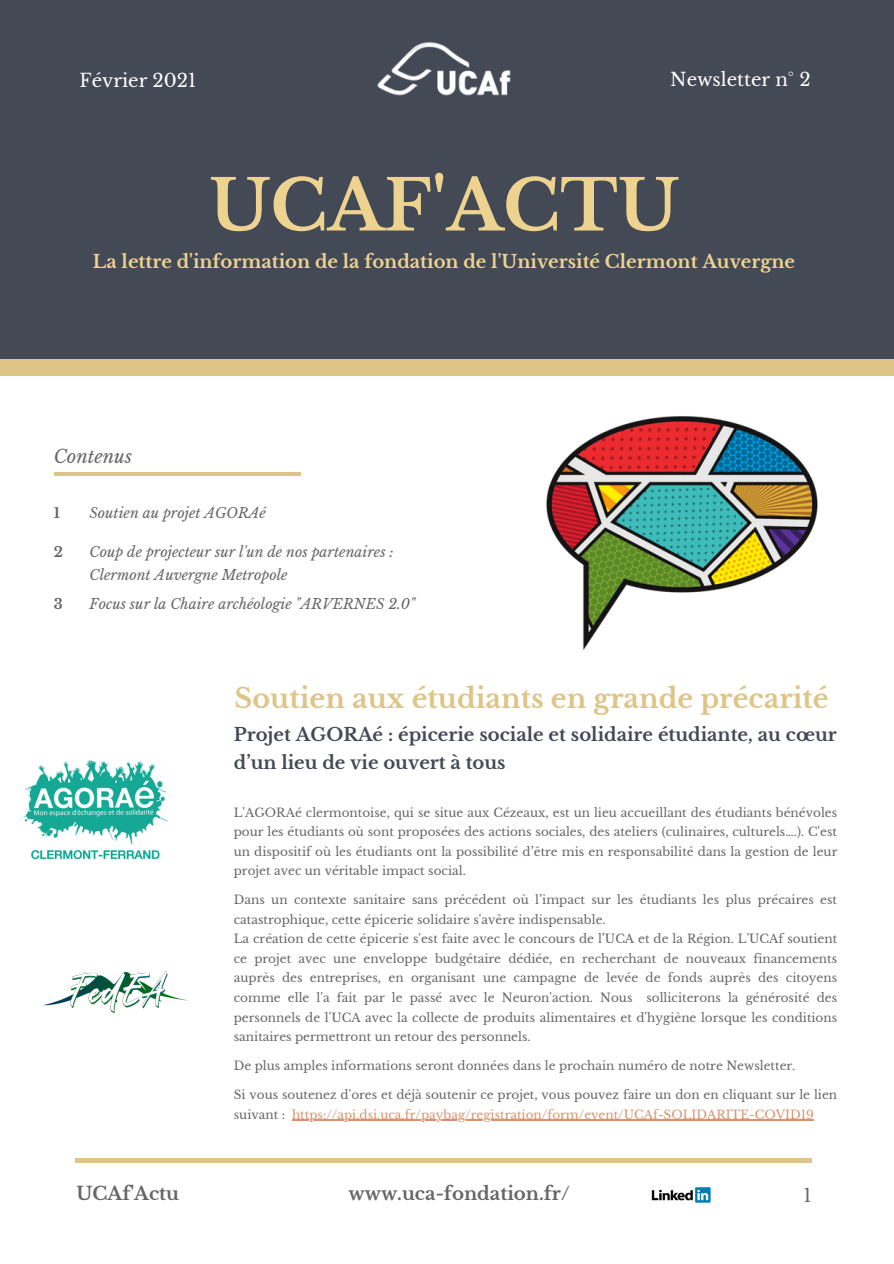
<style>
.page{position:relative;width:894px;height:1264px;background:#fff}
.page>*{position:absolute;margin:0;border:0;box-sizing:border-box;transform-origin:0 0}
.t1{font:700 69.6px "Libre Baskerville";color:#eed390}
.t2{font:700 27px "Libre Baskerville";color:#dec587}
.t3{font:700 18.15px "Libre Baskerville";color:#666}
.t4{font:18.15px "Libre Baskerville";color:#fff}
.t5{font:italic 18.15px "Libre Baskerville";color:#666}
.t6{font:18.15px "Libre Baskerville";color:#666}
.t7{font:700 18px/28.2px "Libre Baskerville";color:#444956}
.t8{font:700 18px "Libre Baskerville";color:#eed390}
.t9{font:italic 14.1px/22.5px "Libre Baskerville";color:#666}
.t10{font:700 14.1px "Libre Baskerville";color:#666}
.t11{font:12px/19.5px "Libre Baskerville";color:#666;text-align:justify}
.s1{color:#da926e}
</style>
<div class="page">
<div style="left:0;top:344px;width:893px;height:31px;background:#dec587"></div>
<div style="left:0;top:0;width:893px;height:359px;background:#444956"></div>
<hr style="left:75px;top:1158px;width:737px;height:4px;background:#dec587">
<hr style="left:54px;top:472px;width:246px;height:3px;background:#dec587">
<img style="left:546px;top:416px;width:272px;height:234px">
<img style="left:23px;top:760px;width:145px;height:100px">
<hr style="left:292px;top:1119px;width:521px;height:1px;background:#da926e">
<img style="left:43px;top:971px;width:146px;height:42px">
<img style="left:377px;top:42px;width:134px;height:54px">
<img style="left:651px;top:1187px;width:60px;height:16px">
<p class="t4" style="left:80px;top:69px;width:118px">Février 2021</p>
<p class="t4" style="left:670px;top:69px;width:142px">Newsletter n° 2</p>
<p class="t1" style="left:209px;top:163px;width:471px">UCAF'ACTU</p>
<p class="t8" style="left:93px;top:250px;width:703px">La lettre d'information de la fondation de l'Université Clermont Auvergne</p>
<p class="t5" style="left:54px;top:445px;width:80px">Contenus</p>
<p class="t10" style="left:54px;top:504px;width:8px">1</p>
<p class="t9" style="left:89px;top:502px;width:178px">Soutien au projet AGORAé</p>
<p class="t10" style="left:54px;top:543px;width:11px">2</p>
<p class="t9" style="left:89px;top:541px;width:306px">Coup de projecteur sur l'un de nos partenaires :<br>Clermont Auvergne Metropole</p>
<p class="t10" style="left:54px;top:595px;width:10px">3</p>
<p class="t9" style="left:89px;top:593px;width:327px">Focus sur la Chaire archéologie "ARVERNES 2.0"</p>
<p class="t2" style="left:234px;top:681px;width:595px">Soutien aux étudiants en grande précarité</p>
<p class="t7" style="left:234px;top:720px;width:604px">Projet AGORAé : épicerie sociale et solidaire étudiante, au cœur d’un lieu de vie ouvert à tous</p>
<p class="t11" style="left:234px;top:802px;width:605px">L'AGORAé clermontoise, qui se situe aux Cézeaux, est un lieu accueillant des étudiants bénévoles pour les étudiants où sont proposées des actions sociales, des ateliers (culinaires, culturels….). C'est un dispositif où les étudiants ont la possibilité d’être mis en responsabilité dans la gestion de leur projet avec un véritable impact social.</p>
<p class="t11" style="left:234px;top:890px;width:604px">Dans un contexte sanitaire sans précédent où l’impact sur les étudiants les plus précaires est catastrophique, cette épicerie solidaire s'avère indispensable.</p>
<p class="t11" style="left:234px;top:929px;width:604px">La création de cette épicerie s'est faite avec le concours de l’UCA et de la Région. L'UCAf soutient ce projet avec une enveloppe budgétaire dédiée, en recherchant de nouveaux financements auprès des entreprises, en organisant une campagne de levée de fonds auprès des citoyens comme elle l'a fait par le passé avec le Neuron'action. Nous solliciterons la générosité des personnels de l'UCA avec la collecte de produits alimentaires et d'hygiène lorsque les conditions sanitaires permettront un retour des personnels.</p>
<p class="t11" style="left:234px;top:1056px;width:563px">De plus amples informations seront données dans le prochain numéro de notre Newsletter.</p>
<p class="t11" style="left:234px;top:1085px;width:604px">Si vous soutenez d'ores et déjà soutenir ce projet, vous pouvez faire un don en cliquant sur le lien suivant : <span class="s1">https://api.dsi.uca.fr/paybag/registration/form/event/UCAf-SOLIDARITE-COVID19</span></p>
<p class="t3" style="left:77px;top:1182px;width:104px">UCAf'Actu</p>
<p class="t3" style="left:348px;top:1182px;width:222px">www.uca-fondation.fr/</p>
<p class="t6" style="left:803px;top:1183px;width:10px">1</p>
</div>
